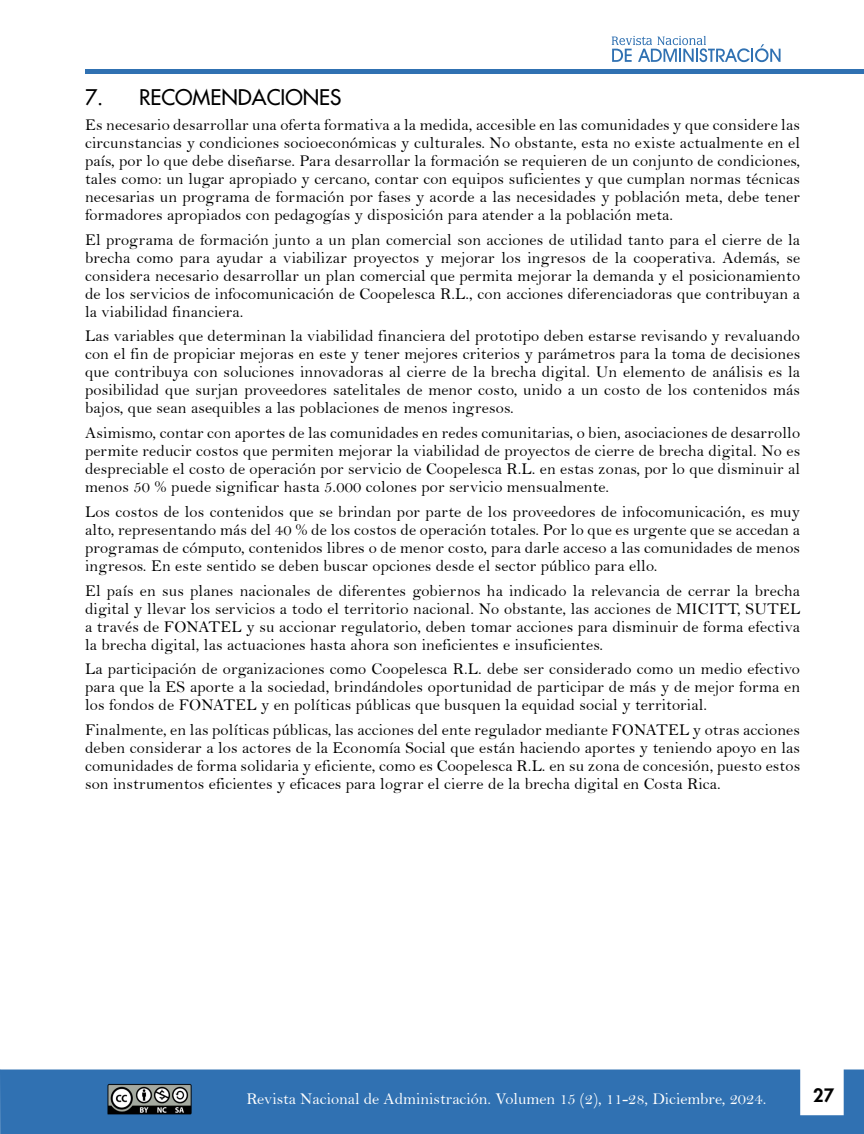
<style>
.page{position:relative;width:864px;height:1134px;background:#fff}
.page>*{position:absolute;margin:0;border:0;box-sizing:border-box;transform-origin:0 0}
.t1{font:500 21px "Futura Std";color:#000}
.t2{font:800 18px "Futura Std";color:#000}
.t3{font:16.5px/18px "Bell";letter-spacing:.01em;color:#000;text-align:justify}
.t4{font:16.5px "Bell";color:#fff}
</style>
<div class="page">
<svg style="left:612px;top:36px;width:169px;height:26px"></svg>
<div style="left:85px;top:69px;width:779px;height:5px;background:#3071b2"></div>
<div style="left:0;top:1070px;width:864px;height:64px;background:#3071b2"></div>
<img style="left:104px;top:1083px;width:90px;height:31px">
<p class="t1" style="left:85px;top:84px;width:258px">7. RECOMENDACIONES</p>
<p class="t3" style="left:85px;top:115px;width:717px">Es necesario desarrollar una oferta formativa a la medida, accesible en las comunidades y que considere las circunstancias y condiciones socioeconómicas y culturales. No obstante, esta no existe actualmente en el país, por lo que debe diseñarse. Para desarrollar la formación se requieren de un conjunto de condiciones, tales como: un lugar apropiado y cercano, contar con equipos suficientes y que cumplan normas técnicas necesarias un programa de formación por fases y acorde a las necesidades y población meta, debe tener formadores apropiados con pedagogías y disposición para atender a la población meta.</p>
<p class="t3" style="left:85px;top:230px;width:717px">El programa de formación junto a un plan comercial son acciones de utilidad tanto para el cierre de la brecha como para ayudar a viabilizar proyectos y mejorar los ingresos de la cooperativa. Además, se considera necesario desarrollar un plan comercial que permita mejorar la demanda y el posicionamiento de los servicios de infocomunicación de Coopelesca R.L., con acciones diferenciadoras que contribuyan a la viabilidad financiera.</p>
<p class="t3" style="left:85px;top:327px;width:717px">Las variables que determinan la viabilidad financiera del prototipo deben estarse revisando y revaluando con el fin de propiciar mejoras en este y tener mejores criterios y parámetros para la toma de decisiones que contribuya con soluciones innovadoras al cierre de la brecha digital. Un elemento de análisis es la posibilidad que surjan proveedores satelitales de menor costo, unido a un costo de los contenidos más bajos, que sean asequibles a las poblaciones de menos ingresos.</p>
<p class="t3" style="left:85px;top:424px;width:717px">Asimismo, contar con aportes de las comunidades en redes comunitarias, o bien, asociaciones de desarrollo permite reducir costos que permiten mejorar la viabilidad de proyectos de cierre de brecha digital. No es despreciable el costo de operación por servicio de Coopelesca R.L. en estas zonas, por lo que disminuir al menos 50 % puede significar hasta 5.000 colones por servicio mensualmente.</p>
<p class="t3" style="left:85px;top:503px;width:717px">Los costos de los contenidos que se brindan por parte de los proveedores de infocomunicación, es muy alto, representando más del 40 % de los costos de operación totales. Por lo que es urgente que se accedan a programas de cómputo, contenidos libres o de menor costo, para darle acceso a las comunidades de menos ingresos. En este sentido se deben buscar opciones desde el sector público para ello.</p>
<p class="t3" style="left:85px;top:581px;width:717px">El país en sus planes nacionales de diferentes gobiernos ha indicado la relevancia de cerrar la brecha digital y llevar los servicios a todo el territorio nacional. No obstante, las acciones de MICITT, SUTEL a través de FONATEL y su accionar regulatorio, deben tomar acciones para disminuir de forma efectiva la brecha digital, las actuaciones hasta ahora son ineficientes e insuficientes.</p>
<p class="t3" style="left:85px;top:660px;width:717px">La participación de organizaciones como Coopelesca R.L. debe ser considerado como un medio efectivo para que la ES aporte a la sociedad, brindándoles oportunidad de participar de más y de mejor forma en los fondos de FONATEL y en políticas públicas que busquen la equidad social y territorial.</p>
<p class="t3" style="left:85px;top:721px;width:717px">Finalmente, en las políticas públicas, las acciones del ente regulador mediante FONATEL y otras acciones deben considerar a los actores de la Economía Social que están haciendo aportes y teniendo apoyo en las comunidades de forma solidaria y eficiente, como es Coopelesca R.L. en su zona de concesión, puesto estos son instrumentos eficientes y eficaces para lograr el cierre de la brecha digital en Costa Rica.</p>
<p class="t4" style="left:247px;top:1088px;width:521px">Revista Nacional de Administración. Volumen 15 (2), 11-28, Diciembre, 2024.</p>
<p class="t2" style="left:813px;top:1084px;width:22px">27</p>
</div>
